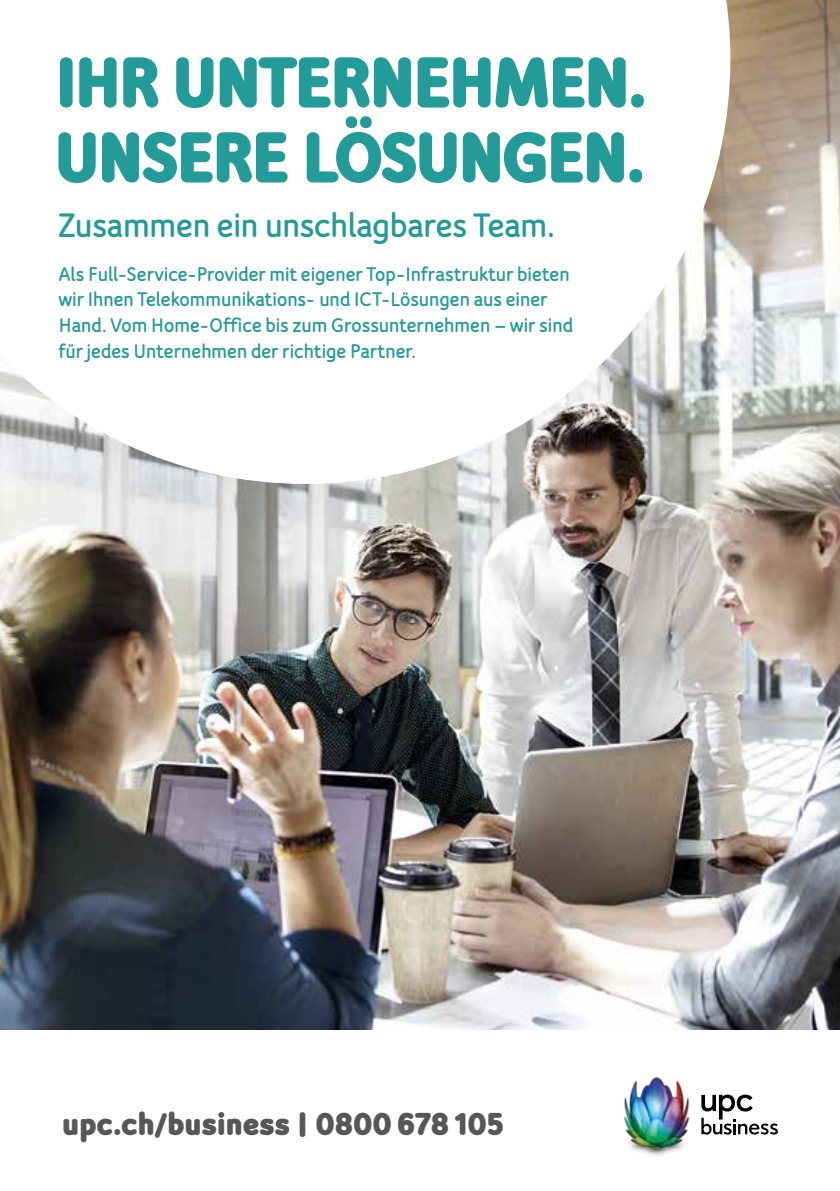
<style>
.page{position:relative;width:840px;height:1191px;background:#fff}
.page>*{position:absolute;margin:0;border:0;box-sizing:border-box;transform-origin:0 0}
.t1{font:900 77.8px/75px "Bloom Speak Title";letter-spacing:-.015em;color:#239b98}
.t2{font:800 36.6px "Bloom Speak Title";letter-spacing:-.005em;color:#239b98}
.t3{font:900 34.2px "Bloom Speak Title";letter-spacing:.03em;color:#575756}
.t4{font:800 21.4px/25.6px "Bloom Speak Title";color:#239b98}
</style>
<div class="page">
<img style="left:623px;top:1077px;width:67px;height:79px">
<img style="left:0;top:0;width:839px;height:1029px">
<svg style="left:0;top:0;width:730px;height:484px"></svg>
<svg style="left:701px;top:1094px;width:76px;height:40px"></svg>
<svg style="left:837px;top:0;width:3px;height:4px"></svg>
<h1 class="t1" style="left:55px;top:45px;width:592px">IHR UNTERNEHMEN.<br>UNSERE LÖSUNGEN.</h1>
<h2 class="t2" style="left:59px;top:203px;width:497px">Zusammen ein unschlagbares Team.</h2>
<p class="t4" style="left:59px;top:261px;width:515px">Als Full-Service-Provider mit eigener Top-Infrastruktur bieten wir Ihnen Telekommunikations- und ICT-Lösungen aus einer Hand. Vom Home-Office bis zum Grossunternehmen — wir sind für jedes Unternehmen der richtige Partner.</p>
<h3 class="t3" style="left:63px;top:1104px;width:442px">upc.ch/business | 0800 678 105</h3>
</div>
